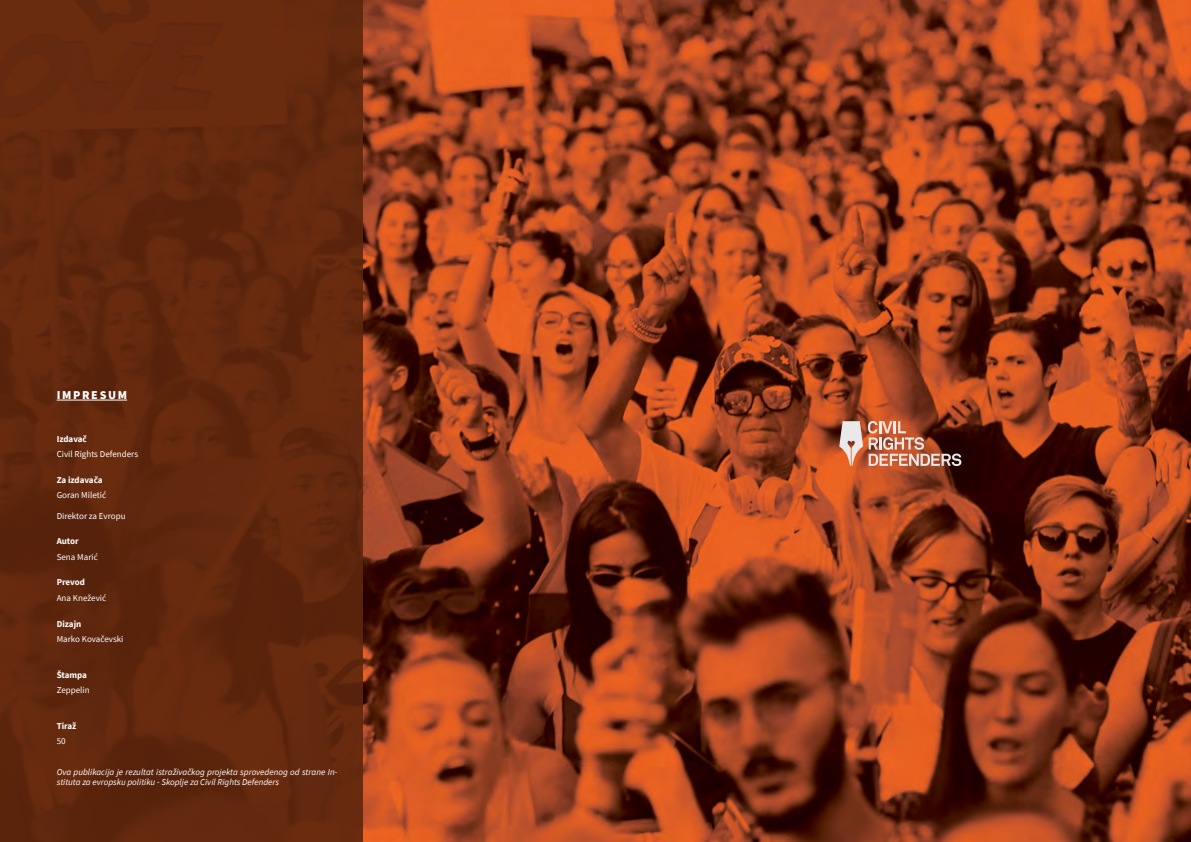
<style>
.page{position:relative;width:1191px;height:842px;background:#fff}
.page>*{position:absolute;margin:0;border:0;box-sizing:border-box;transform-origin:0 0}
.t1{font:900 12px "Source Sans Pro";letter-spacing:.14em;color:#fff}
.t2{font:italic 9px/10.4px "Source Sans Pro";color:#fff}
.t3{font:9px "Source Sans Pro";color:#fff}
.t4{font:700 9px "Source Sans Pro";color:#fff}
</style>
<div class="page">
<img style="left:363px;top:0;width:828px;height:842px">
<div style="left:0;top:0;width:363px;height:842px;background:#63290f"></div>
<svg style="left:839px;top:421px;width:122px;height:45px;background:#af745f"></svg>
<hr style="left:57px;top:400px;width:70px;height:1px;background:#fff">
<h1 class="t1" style="left:57px;top:387px;width:72px">IMPRESUM</h1>
<p class="t4" style="left:57px;top:433px;width:32px">Izdavač</p>
<p class="t3" style="left:57px;top:449px;width:83px">Civil Rights Defenders</p>
<p class="t4" style="left:57px;top:474px;width:47px">Za izdavača</p>
<p class="t3" style="left:57px;top:490px;width:51px">Goran Miletić</p>
<p class="t3" style="left:57px;top:510px;width:70px">Direktor za Evropu</p>
<p class="t4" style="left:57px;top:535px;width:24px">Autor</p>
<p class="t3" style="left:57px;top:551px;width:43px">Sena Marić</p>
<p class="t4" style="left:57px;top:576px;width:30px">Prevod</p>
<p class="t3" style="left:57px;top:592px;width:51px">Ana Knežević</p>
<p class="t4" style="left:57px;top:617px;width:26px">Dizajn</p>
<p class="t3" style="left:57px;top:633px;width:68px">Marko Kovačevski</p>
<p class="t4" style="left:57px;top:668px;width:32px">Štampa</p>
<p class="t3" style="left:57px;top:684px;width:35px">Zeppelin</p>
<p class="t4" style="left:57px;top:720px;width:21px">Tiraž</p>
<p class="t3" style="left:57px;top:736px;width:10px">50</p>
<p class="t2" style="left:57px;top:767px;width:282px">Ova publikacija je rezultat istraživačkog projekta sprovedenog od strane In&shy;stituta za evropsku politiku - Skoplje za Civil Rights Defenders</p>
</div>
